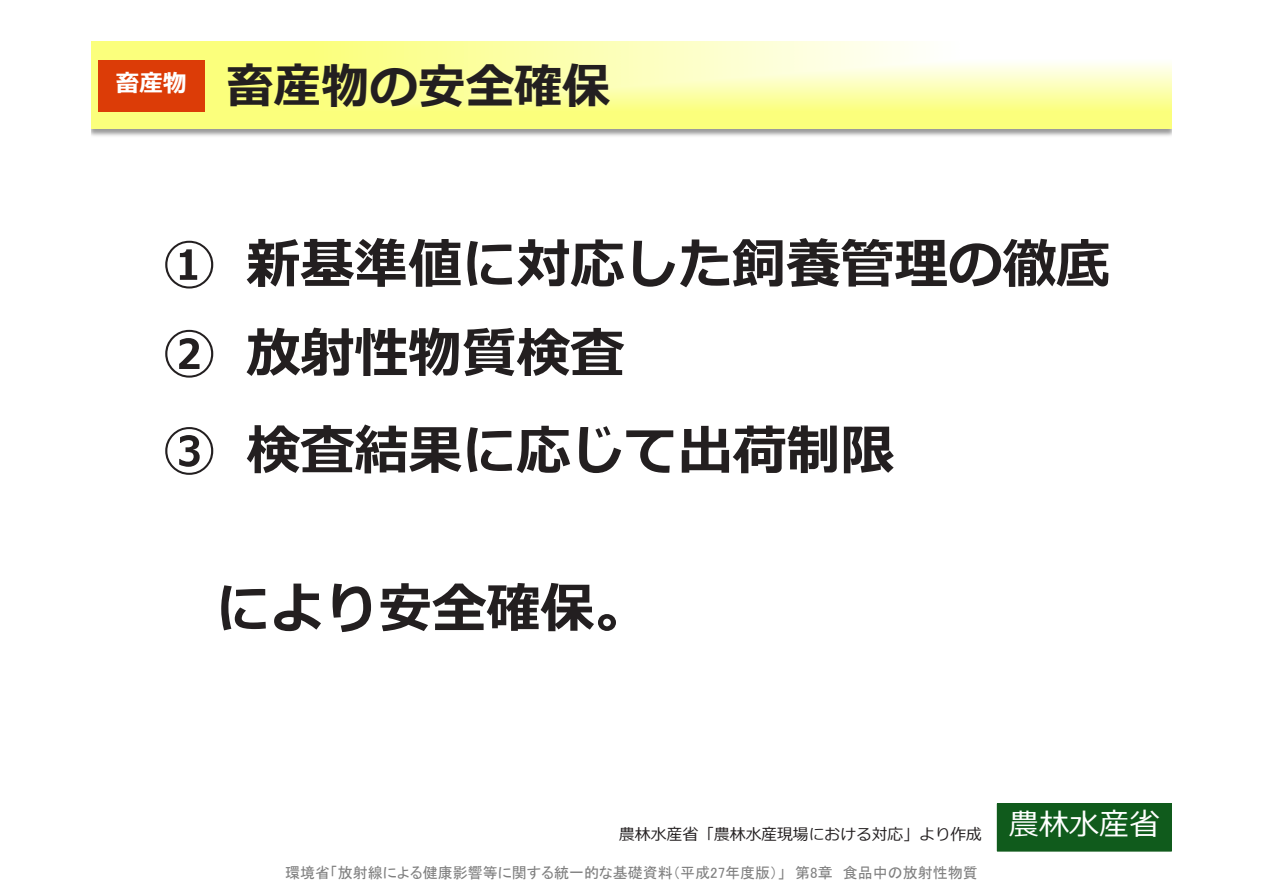
<style>
.page{position:relative;width:1263px;height:893px;background:#fff}
.page>*{position:absolute;margin:0;border:0;box-sizing:border-box;transform-origin:0 0}
.t1{font:700 54px/89.1px "Meiryo";color:#231f20}
.t2{font:700 48px "Meiryo";color:#231f20}
.t3{font:30px "Meiryo";color:#fff}
.t4{font:700 24px "Meiryo";color:#fff}
.t5{font:15.9px "Meiryo";color:#231f20}
.t6{font:15px "MS P Gothic";color:#808080}
</style>
<div class="page">
<svg style="left:91px;top:41px;width:1080px;height:88px;background:#fbfea2"></svg>
<div style="left:997px;top:804px;width:174px;height:47px;background:#105b1c"></div>
<div style="left:997px;top:803px;width:174px;height:48px;border:1px solid #105b1c"></div>
<div style="left:98px;top:61px;width:107px;height:51px;background:#dc3c07"></div>
<h3 class="t4" style="left:115px;top:67px;width:73px">畜産物</h3>
<h2 class="t2" style="left:226px;top:53px;width:386px">畜産物の安全確保</h2>
<h1 class="t1" style="left:162px;top:223px;width:950px">① 新基準値に対応した飼養管理の徹底<br>② 放射性物質検査</h1>
<h1 class="t1" style="left:162px;top:409px;width:734px">③ 検査結果に応じて出荷制限</h1>
<h1 class="t1" style="left:216px;top:567px;width:433px">により安全確保。</h1>
<p class="t5" style="left:619px;top:823px;width:364px">農林水産省「農林水産現場における対応」より作成</p>
<p class="t6" style="left:285px;top:865px;width:694px">環境省「放射線による健康影響等に関する統一的な基礎資料（平成27年度版）」　第8章　食品中の放射性物質</p>
<h3 class="t3" style="left:1009px;top:803px;width:152px">農林水産省</h3>
</div>
